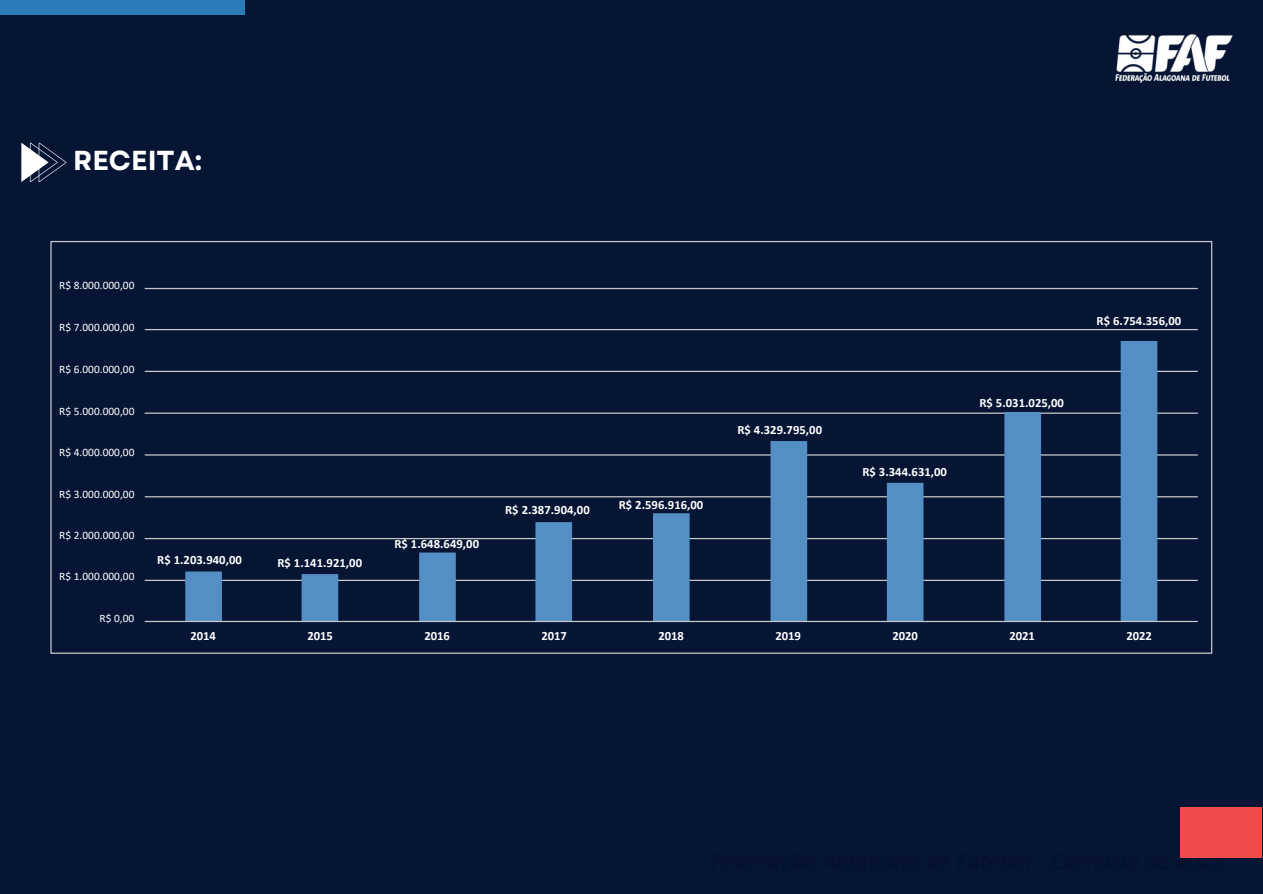
<style>
.page{position:relative;width:1263px;height:894px;background:#fff}
.page>*{position:absolute;margin:0;border:0;box-sizing:border-box;transform-origin:0 0}
.t1{font:700 27.45px "Garet";color:#fff}
.t2{font:700 12.6px "Calibri";letter-spacing:.005em;color:#fff}
.t3{font:11.4px "Calibri";letter-spacing:.005em;color:#fff}
</style>
<div class="page">
<div style="left:0;top:0;width:1263px;height:893px;background:#061534"></div>
<hr style="left:145px;top:579px;width:1053px;height:2px;background:#d9d9d9">
<hr style="left:145px;top:538px;width:1053px;height:1px;background:#d9d9d9">
<hr style="left:145px;top:496px;width:1053px;height:1px;background:#d9d9d9">
<hr style="left:145px;top:454px;width:1053px;height:1px;background:#d9d9d9">
<hr style="left:145px;top:412px;width:1053px;height:1px;background:#d9d9d9">
<hr style="left:145px;top:370px;width:1053px;height:2px;background:#d9d9d9">
<hr style="left:145px;top:329px;width:1053px;height:1px;background:#d9d9d9">
<hr style="left:145px;top:288px;width:1053px;height:1px;background:#d9d9d9">
<svg style="left:185px;top:341px;width:972px;height:279px"></svg>
<hr style="left:145px;top:620px;width:1053px;height:2px;background:#d9d9d9">
<svg style="left:21px;top:143px;width:45px;height:39px"></svg>
<div style="left:0;top:0;width:244px;height:15px;background:#2b7cb9"></div>
<div style="left:1180px;top:806px;width:82px;height:51px;background:#f04c4b"></div>
<img style="left:1115px;top:34px;width:118px;height:49px">
<h1 class="t1" style="left:73px;top:141px;width:130px">RECEITA:</h1>
<p class="t3" style="left:59px;top:281px;width:77px">R$ 8.000.000,00</p>
<p class="t3" style="left:59px;top:322px;width:77px">R$ 7.000.000,00</p>
<p class="t3" style="left:59px;top:364px;width:77px">R$ 6.000.000,00</p>
<p class="t3" style="left:59px;top:406px;width:77px">R$ 5.000.000,00</p>
<p class="t3" style="left:59px;top:447px;width:77px">R$ 4.000.000,00</p>
<p class="t3" style="left:59px;top:489px;width:77px">R$ 3.000.000,00</p>
<p class="t3" style="left:59px;top:530px;width:77px">R$ 2.000.000,00</p>
<p class="t3" style="left:59px;top:571px;width:77px">R$ 1.000.000,00</p>
<p class="t3" style="left:100px;top:613px;width:36px">R$ 0,00</p>
<p class="t2" style="left:157px;top:554px;width:86px">R$ 1.203.940,00</p>
<p class="t2" style="left:190px;top:630px;width:27px">2014</p>
<p class="t2" style="left:277px;top:557px;width:86px">R$ 1.141.921,00</p>
<p class="t2" style="left:307px;top:630px;width:27px">2015</p>
<p class="t2" style="left:394px;top:538px;width:86px">R$ 1.648.649,00</p>
<p class="t2" style="left:505px;top:504px;width:86px">R$ 2.387.904,00</p>
<p class="t2" style="left:619px;top:499px;width:86px">R$ 2.596.916,00</p>
<p class="t2" style="left:424px;top:630px;width:27px">2016</p>
<p class="t2" style="left:541px;top:630px;width:27px">2017</p>
<p class="t2" style="left:658px;top:630px;width:27px">2018</p>
<p class="t2" style="left:737px;top:424px;width:86px">R$ 4.329.795,00</p>
<p class="t2" style="left:775px;top:630px;width:27px">2019</p>
<p class="t2" style="left:862px;top:466px;width:86px">R$ 3.344.631,00</p>
<p class="t2" style="left:979px;top:398px;width:86px">R$ 5.031.025,00</p>
<p class="t2" style="left:1097px;top:315px;width:86px">R$ 6.754.356,00</p>
<p class="t2" style="left:892px;top:630px;width:27px">2020</p>
<p class="t2" style="left:1009px;top:630px;width:27px">2021</p>
<p class="t2" style="left:1126px;top:630px;width:27px">2022</p>
</div>
